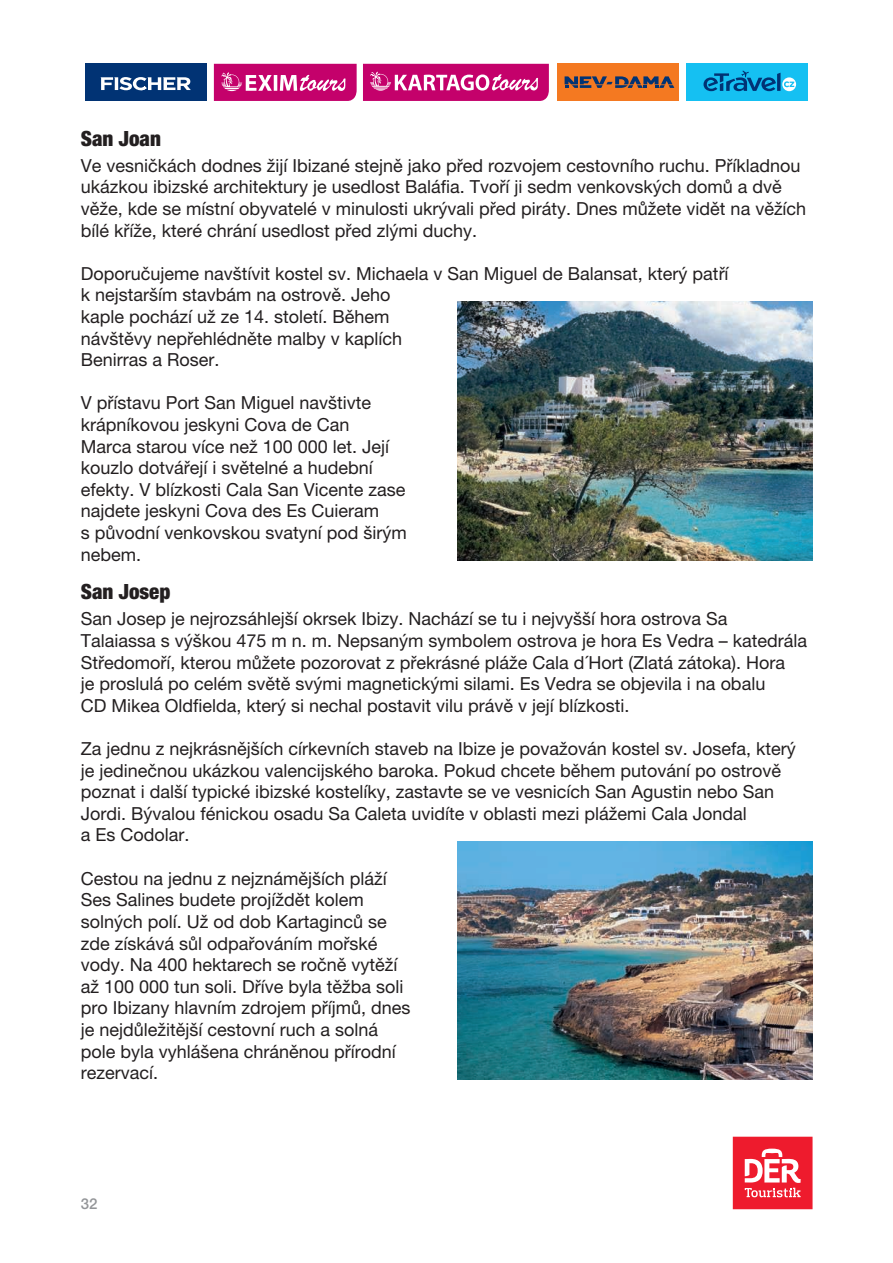
<style>
.page{position:relative;width:893px;height:1263px;background:#fff}
.page>*{position:absolute;margin:0;border:0;box-sizing:border-box;transform-origin:0 0}
.t1{font:900 condensed 21px "Helvetica Neue CE";color:#231f20}
.t2{font:18px/21.6px "Helvetica Neue CE";color:#231f20}
.t3{font:500 15px "Helvetica Neue CE";color:#939598}
</style>
<div class="page">
<div style="left:85px;top:64px;width:122px;height:37px;background:#013374"></div>
<svg style="left:100px;top:77px;width:91px;height:13px"></svg>
<div style="left:557px;top:64px;width:122px;height:37px;background:#f47921"></div>
<svg style="left:565px;top:76px;width:109px;height:12px"></svg>
<div style="left:686px;top:64px;width:122px;height:37px;background:#15c0f2"></div>
<svg style="left:703px;top:71px;width:93px;height:20px"></svg>
<svg style="left:214px;top:64px;width:143px;height:37px;background:#cd2b83"></svg>
<svg style="left:363px;top:64px;width:186px;height:37px;background:#cd2c84"></svg>
<div style="left:733px;top:1137px;width:79px;height:72px;background:#ee1b2d"></div>
<svg style="left:745px;top:1148px;width:56px;height:49px"></svg>
<img style="left:457px;top:301px;width:355px;height:260px">
<img style="left:457px;top:841px;width:355px;height:238px">
<p class="t1" style="left:81px;top:126px;width:82px">San Joan</p>
<p class="t2" style="left:81px;top:155px;width:727px">Ve vesničkách dodnes žijí Ibizané stejně jako před rozvojem cestovního ruchu. Příkladnou ukázkou ibizské architektury je usedlost Baláfia. Tvoří ji sedm venkovských domů a dvě věže, kde se místní obyvatelé v minulosti ukrývali před piráty. Dnes můžete vidět na věžích bílé kříže, které chrání usedlost před zlými duchy.</p>
<p class="t2" style="left:81px;top:263px;width:649px">Doporučujeme navštívit kostel sv. Michaela v San Miguel de Balansat, který patří k nejstarším stavbám na ostrově. Jeho<br>kaple pochází už ze 14. století. Během<br>návštěvy nepřehlédněte malby v kaplích<br>Benirras a Roser.</p>
<p class="t2" style="left:81px;top:392px;width:328px">V přístavu Port San Miguel navštivte krápníkovou jeskyni Cova de Can<br>Marca starou více než 100 000 let. Její kouzlo dotvářejí i světelné a hudební efekty. V blízkosti Cala San Vicente zase najdete jeskyni Cova des Es Cuieram<br>s původní venkovskou svatyní pod širým nebem.</p>
<p class="t1" style="left:81px;top:579px;width:91px">San Josep</p>
<p class="t2" style="left:81px;top:608px;width:728px">San Josep je nejrozsáhlejší okrsek Ibizy. Nachází se tu i nejvyšší hora ostrova Sa<br>Talaiassa s výškou 475 m n. m. Nepsaným symbolem ostrova je hora Es Vedra – katedrála Středomoří, kterou můžete pozorovat z překrásné pláže Cala d´Hort (Zlatá zátoka). Hora<br>je proslulá po celém světě svými magnetickými silami. Es Vedra se objevila i na obalu<br>CD Mikea Oldfielda, který si nechal postavit vilu právě v její blízkosti.</p>
<p class="t2" style="left:81px;top:738px;width:717px">Za jednu z nejkrásnějších církevních staveb na Ibize je považován kostel sv. Josefa, který je jedinečnou ukázkou valencijského baroka. Pokud chcete během putování po ostrově poznat i další typické ibizské kostelíky, zastavte se ve vesnicích San Agustin nebo San Jordi. Bývalou fénickou osadu Sa Caleta uvidíte v oblasti mezi plážemi Cala Jondal<br>a Es Codolar.</p>
<p class="t2" style="left:81px;top:867px;width:331px">Cestou na jednu z nejznámějších pláží Ses Salines budete projíždět kolem solných polí. Už od dob Kartaginců se zde získává sůl odpařováním mořské vody. Na 400 hektarech se ročně vytěží až 100 000 tun soli. Dříve byla těžba soli pro Ibizany hlavním zdrojem příjmů, dnes je nejdůležitější cestovní ruch a solná pole byla vyhlášena chráněnou přírodní rezervací.</p>
<p class="t3" style="left:81px;top:1194px;width:18px">32</p>
</div>
